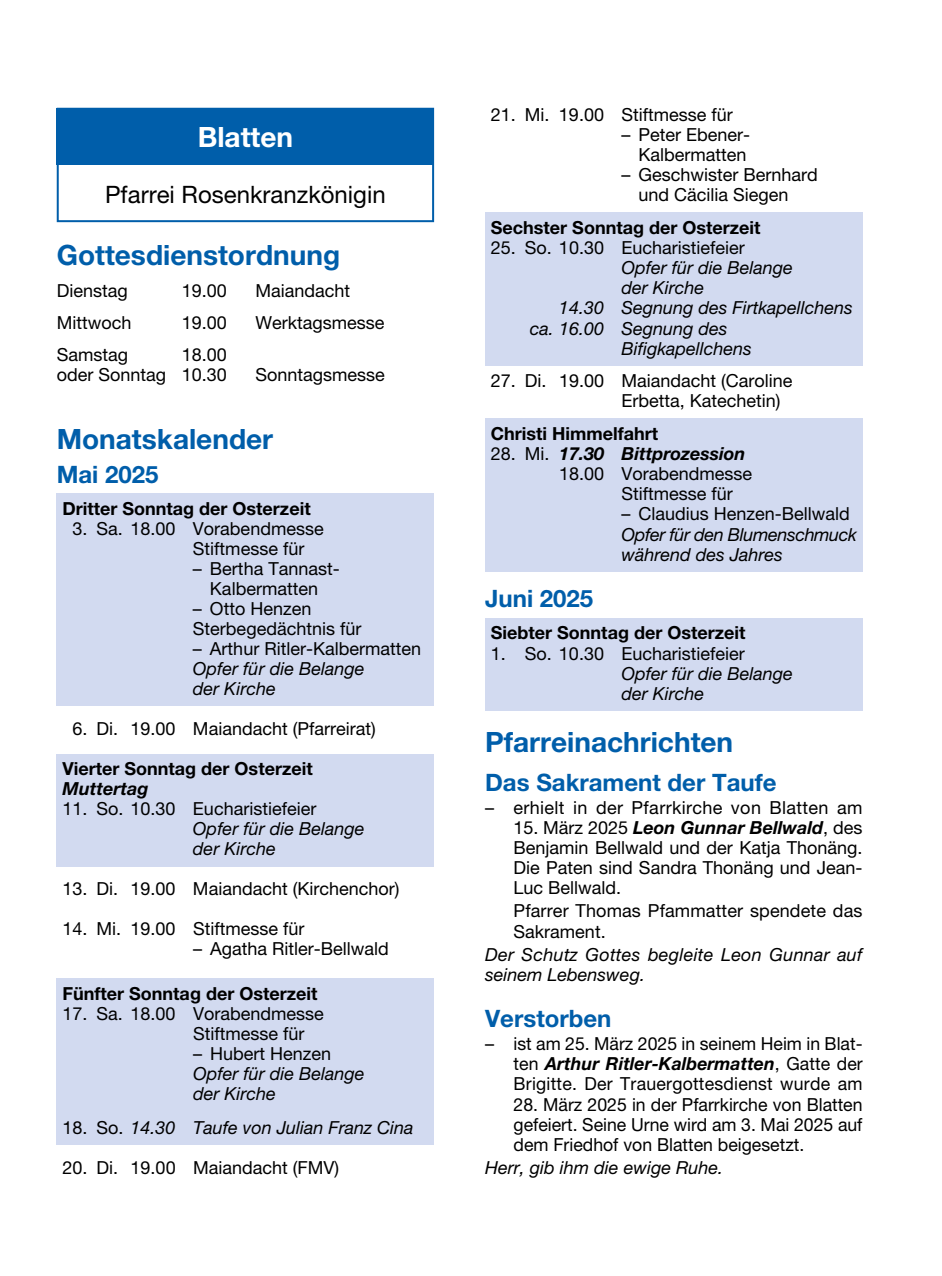
<style>
.page{position:relative;width:942px;height:1276px;background:#fff}
.page>*{position:absolute;margin:0;border:0;box-sizing:border-box;transform-origin:0 0}
.t1{font:700 28px "Helvetica Neue LT Pro";color:#005eaa}
.t2{font:700 28px "Helvetica Neue LT Pro";color:#fff}
.t3{font:700 24px "Helvetica Neue LT Pro";color:#005eaa}
.t4{font:24px "Helvetica Neue LT Pro";color:#000}
.t5{font:18px/20.2px "Helvetica Neue LT Pro";color:#000}
.t6{font:italic 18px/20px "Helvetica Neue LT Pro";color:#000}
.t7{font:700 18px "Helvetica Neue LT Pro";color:#000}
.t8{font:italic 18px/20.2px "Helvetica Neue LT Pro";letter-spacing:-.02em;color:#000}
.t9{font:18px "Helvetica Neue LT Pro";letter-spacing:.02em;color:#000}
.t10{font:italic 700 18px "Helvetica Neue LT Pro";color:#000}
.s1{font-style:normal}
.s2{font-weight:400;font-style:normal}
.s3{font-weight:700;font-style:italic}
</style>
<div class="page">
<div style="left:57px;top:493px;width:377px;height:33px;background:#d2daf0"></div>
<div style="left:57px;top:513px;width:377px;height:33px;background:#d2daf0"></div>
<div style="left:57px;top:533px;width:377px;height:33px;background:#d2daf0"></div>
<div style="left:57px;top:553px;width:377px;height:53px;background:#d2daf0"></div>
<div style="left:57px;top:594px;width:377px;height:32px;background:#d2daf0"></div>
<div style="left:57px;top:614px;width:377px;height:32px;background:#d2daf0"></div>
<div style="left:57px;top:634px;width:377px;height:32px;background:#d2daf0"></div>
<div style="left:57px;top:654px;width:377px;height:52px;background:#d2daf0"></div>
<div style="left:57px;top:754px;width:377px;height:32px;background:#d2daf0"></div>
<div style="left:57px;top:774px;width:377px;height:32px;background:#d2daf0"></div>
<div style="left:57px;top:794px;width:377px;height:32px;background:#d2daf0"></div>
<div style="left:57px;top:814px;width:377px;height:52px;background:#d2daf0"></div>
<div style="left:57px;top:978px;width:377px;height:32px;background:#d2daf0"></div>
<div style="left:57px;top:998px;width:377px;height:32px;background:#d2daf0"></div>
<div style="left:57px;top:1018px;width:377px;height:32px;background:#d2daf0"></div>
<div style="left:57px;top:1038px;width:377px;height:32px;background:#d2daf0"></div>
<div style="left:57px;top:1058px;width:377px;height:52px;background:#d2daf0"></div>
<div style="left:57px;top:1092px;width:377px;height:32px;background:#d2daf0"></div>
<div style="left:57px;top:1112px;width:377px;height:32px;background:#d2daf0"></div>
<div style="left:485px;top:212px;width:377px;height:32px;background:#d2daf0"></div>
<div style="left:485px;top:232px;width:377px;height:33px;background:#d2daf0"></div>
<div style="left:485px;top:253px;width:377px;height:52px;background:#d2daf0"></div>
<div style="left:485px;top:293px;width:377px;height:32px;background:#d2daf0"></div>
<div style="left:485px;top:313px;width:377px;height:52px;background:#d2daf0"></div>
<div style="left:485px;top:418px;width:377px;height:32px;background:#d2daf0"></div>
<div style="left:485px;top:438px;width:377px;height:32px;background:#d2daf0"></div>
<div style="left:485px;top:458px;width:377px;height:33px;background:#d2daf0"></div>
<div style="left:485px;top:479px;width:377px;height:32px;background:#d2daf0"></div>
<div style="left:485px;top:499px;width:377px;height:32px;background:#d2daf0"></div>
<div style="left:485px;top:519px;width:377px;height:52px;background:#d2daf0"></div>
<div style="left:485px;top:618px;width:377px;height:32px;background:#d2daf0"></div>
<div style="left:485px;top:638px;width:377px;height:32px;background:#d2daf0"></div>
<div style="left:485px;top:658px;width:377px;height:52px;background:#d2daf0"></div>
<div style="left:57px;top:108px;width:377px;height:114px;border:2px solid #005eaa"></div>
<div style="left:57px;top:108px;width:377px;height:57px;background:#005eaa"></div>
<h1 class="t2" style="left:197px;top:120px;width:97px">Blatten</h1>
<h2 class="t4" style="left:105px;top:180px;width:282px">Pfarrei Rosenkranzkönigin</h2>
<h1 class="t1" style="left:57px;top:237px;width:285px">Gottesdienstordnung</h1>
<p class="t5" style="left:57px;top:280px;width:73px">Dienstag</p>
<p class="t5" style="left:182px;top:280px;width:47px">19.00</p>
<p class="t5" style="left:255px;top:280px;width:96px">Maiandacht</p>
<p class="t5" style="left:57px;top:312px;width:76px">Mittwoch</p>
<p class="t5" style="left:182px;top:312px;width:47px">19.00</p>
<p class="t5" style="left:255px;top:312px;width:131px">Werktagsmesse</p>
<p class="t5" style="left:57px;top:344px;width:73px">Samstag</p>
<p class="t5" style="left:57px;top:344px;width:172px;text-align:right">18.00<br>oder Sonntag 10.30</p>
<p class="t5" style="left:255px;top:364px;width:131px">Sonntagsmesse</p>
<h1 class="t1" style="left:57px;top:421px;width:218px">Monatskalender</h1>
<h2 class="t3" style="left:57px;top:459px;width:103px">Mai 2025</h2>
<p class="t7" style="left:62px;top:497px;width:250px">Dritter Sonntag der Osterzeit</p>
<p class="t5" style="left:193px;top:518px;width:132px;text-indent:-120px">3. Sa. 18.00 Vorabendmesse<br>Stiftmesse für</p>
<p class="t5" style="left:193px;top:558px;width:148px;text-align:center">– Bertha Tannast-<br>Kalbermatten</p>
<p class="t5" style="left:193px;top:598px;width:170px">– Otto Henzen<br>Sterbegedächtnis für</p>
<p class="t5" style="left:193px;top:638px;width:230px">– Arthur Ritler-Kalbermatten</p>
<p class="t6" style="left:193px;top:658px;width:173px">Opfer für die Belange der Kirche</p>
<p class="t5" style="left:72px;top:718px;width:305px">6. Di. 19.00 Maiandacht (Pfarreirat)</p>
<p class="t7" style="left:62px;top:757px;width:252px">Vierter Sonntag der Osterzeit</p>
<p class="t10" style="left:62px;top:777px;width:87px">Muttertag</p>
<p class="t5" style="left:62px;top:798px;width:255px">11. So. 10.30 Eucharistiefeier</p>
<p class="t6" style="left:193px;top:818px;width:173px">Opfer für die Belange der Kirche</p>
<p class="t5" style="left:62px;top:878px;width:338px">13. Di. 19.00 Maiandacht (Kirchenchor)</p>
<p class="t5" style="left:62px;top:918px;width:243px">14. Mi. 19.00 Stiftmesse für</p>
<p class="t5" style="left:193px;top:938px;width:197px">– Agatha Ritler-Bellwald</p>
<p class="t7" style="left:62px;top:982px;width:256px">Fünfter Sonntag der Osterzeit</p>
<p class="t5" style="left:193px;top:1003px;width:132px;text-indent:-130px">17. Sa. 18.00 Vorabendmesse<br>Stiftmesse für</p>
<p class="t5" style="left:193px;top:1043px;width:140px">– Hubert Henzen</p>
<p class="t6" style="left:193px;top:1063px;width:173px">Opfer für die Belange der Kirche</p>
<p class="t6" style="left:62px;top:1117px;width:352px"><span class="s1">18. So.</span> 14.30 Taufe von Julian Franz Cina</p>
<p class="t5" style="left:62px;top:1157px;width:278px">20. Di. 19.00 Maiandacht (FMV)</p>
<p class="t5" style="left:490px;top:104px;width:243px">21. Mi. 19.00 Stiftmesse für</p>
<p class="t5" style="left:621px;top:124px;width:128px;text-align:right">– Peter Ebener-<br>Kalbermatten</p>
<p class="t5" style="left:638px;top:164px;width:181px;text-indent:-17px">– Geschwister Bernhard und Cäcilia Siegen</p>
<p class="t7" style="left:490px;top:216px;width:271px">Sechster Sonntag der Osterzeit</p>
<p class="t5" style="left:490px;top:237px;width:255px">25. So. 10.30 Eucharistiefeier</p>
<p class="t6" style="left:621px;top:257px;width:173px">Opfer für die Belange</p>
<p class="t6" style="left:621px;top:277px;width:84px">der Kirche</p>
<p class="t6" style="left:558px;top:298px;width:295px">14.30 Segnung des Firtkapellchens</p>
<p class="t6" style="left:529px;top:318px;width:199px">ca. 16.00 Segnung des</p>
<p class="t6" style="left:621px;top:338px;width:132px">Bifigkapellchens</p>
<p class="t5" style="left:621px;top:370px;width:173px;text-indent:-130px">27. Di. 19.00 Maiandacht (Caroline<br>Erbetta, Katechetin)</p>
<p class="t7" style="left:490px;top:422px;width:169px">Christi Himmelfahrt</p>
<p class="t10" style="left:490px;top:442px;width:256px"><span class="s2">28. Mi.</span> 17.30 Bittprozession</p>
<p class="t5" style="left:558px;top:463px;width:195px">18.00 Vorabendmesse</p>
<p class="t5" style="left:621px;top:483px;width:113px">Stiftmesse für</p>
<p class="t5" style="left:621px;top:504px;width:230px">– Claudius Henzen-Bellwald</p>
<p class="t8" style="left:621px;top:524px;width:237px">Opfer für den Blumenschmuck während des Jahres</p>
<h2 class="t3" style="left:485px;top:583px;width:110px">Juni 2025</h2>
<p class="t7" style="left:490px;top:622px;width:256px">Siebter Sonntag der Osterzeit</p>
<p class="t5" style="left:490px;top:643px;width:255px">1. So. 10.30 Eucharistiefeier</p>
<p class="t6" style="left:621px;top:663px;width:173px">Opfer für die Belange der Kirche</p>
<h1 class="t1" style="left:485px;top:725px;width:249px">Pfarreinachrichten</h1>
<h2 class="t3" style="left:485px;top:767px;width:293px">Das Sakrament der Taufe</h2>
<p class="t9" style="left:485px;top:796px;width:379px">– erhielt in der Pfarrkirche von Blatten am</p>
<p class="t5" style="left:513px;top:817px;width:350px;text-align:justify">15. März 2025 <span class="s3">Leon Gunnar Bellwald</span>, des Benjamin Bellwald und der Katja Thonäng.<br>Die Paten sind Sandra Thonäng und Jean-Luc Bellwald.</p>
<p class="t5" style="left:513px;top:900px;width:350px">Pfarrer Thomas Pfammatter spendete das<br>Sakrament.</p>
<p class="t6" style="left:485px;top:943px;width:379px">Der Schutz Gottes begleite Leon Gunnar auf seinem Lebensweg.</p>
<h2 class="t3" style="left:485px;top:1003px;width:128px">Verstorben</h2>
<p class="t5" style="left:513px;top:1033px;width:350px;text-align:justify;text-indent:-28px">– ist am 25. März 2025 in seinem Heim in Blat&shy;ten <span class="s3">Arthur Ritler-Kalbermatten</span>, Gatte der Brigitte. Der Trauergottesdienst wurde am</p>
<p class="t5" style="left:513px;top:1093px;width:350px;text-align:justify">28. März 2025 in der Pfarrkirche von Blatten gefeiert. Seine Urne wird am 3. Mai 2025 auf dem Friedhof von Blatten beigesetzt.</p>
<p class="t6" style="left:485px;top:1157px;width:239px">Herr, gib ihm die ewige Ruhe.</p>
</div>
